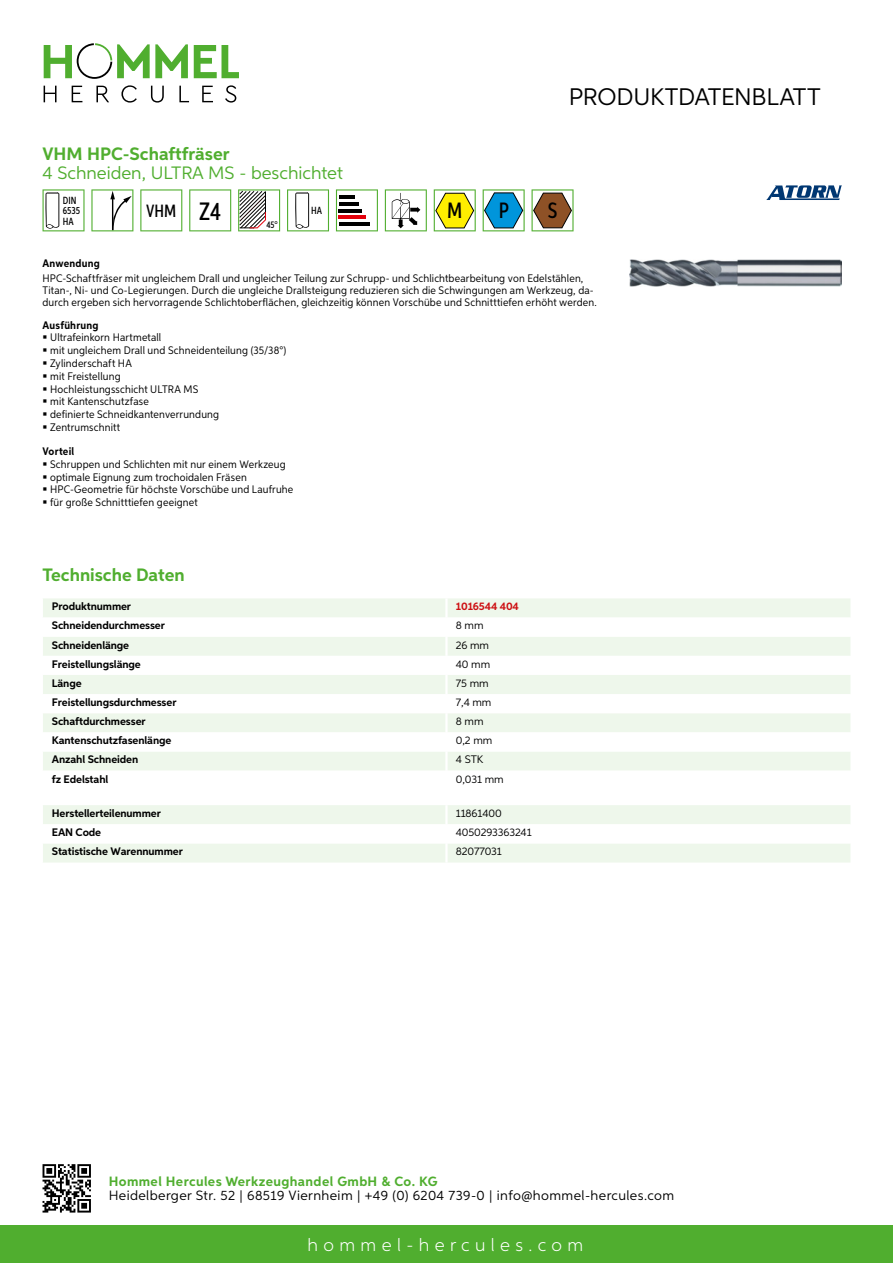
<style>
.page{position:relative;width:893px;height:1263px;background:#fff}
.page>*{position:absolute;margin:0;border:0;box-sizing:border-box;transform-origin:0 0}
.t1{font:24px "Aspira";letter-spacing:-.01em;color:#000}
.t2{font:500 22.2px "Aspira XX Nar";color:#000}
.t3{font:700 18px "Aspira";color:#50ae2f}
.t4{font:18px "Aspira";color:#50ae2f}
.t5{font:300 18px "Aspira";letter-spacing:.3em;color:#fff}
.t6{font:500 17.85px "Aspira XX Nar";color:#000}
.t7{font:13.5px "Aspira";letter-spacing:.03em;color:#000}
.t8{font:700 13.5px "Aspira";letter-spacing:.03em;color:#50ae2f}
.t9{font:10.95px/12.8px "Aspira Nar";letter-spacing:.015em;color:#000}
.t10{font:700 10.95px "Aspira";letter-spacing:-.01em;color:#000}
.t11{font:10.95px "Aspira";letter-spacing:-.01em;color:#000}
.t12{font:700 10.95px "Aspira Nar";letter-spacing:.02em;color:#000}
.t13{font:700 10.95px "Aspira";letter-spacing:-.01em;color:#cd1013}
.t14{font:500 10.35px/10.4px "Aspira XX Nar";color:#000}
.t15{font:500 9.6px "Aspira XX Nar";color:#000}
.s1{font-size:25.2px}
</style>
<div class="page">
<div style="left:0;top:1226px;width:893px;height:37px;background:#50ae2f"></div>
<svg style="left:43px;top:1164px;width:48px;height:48px"></svg>
<svg style="left:194px;top:45px;width:45px;height:33px"></svg>
<svg style="left:44px;top:43px;width:144px;height:36px"></svg>
<svg style="left:44px;top:86px;width:13px;height:16px"></svg>
<svg style="left:72px;top:86px;width:10px;height:16px"></svg>
<svg style="left:96px;top:86px;width:13px;height:16px"></svg>
<svg style="left:121px;top:85px;width:16px;height:18px"></svg>
<svg style="left:151px;top:86px;width:13px;height:17px"></svg>
<svg style="left:179px;top:86px;width:10px;height:16px"></svg>
<svg style="left:202px;top:86px;width:11px;height:16px"></svg>
<svg style="left:225px;top:85px;width:11px;height:18px"></svg>
<div style="left:43px;top:598px;width:807px;height:19px;background:#eef7eb"></div>
<svg style="left:43px;top:637px;width:807px;height:133px;fill:#eef7eb"></svg>
<hr style="left:445px;top:598px;width:3px;height:19px;background:#fff">
<hr style="left:445px;top:637px;width:3px;height:19px;background:#fff">
<hr style="left:445px;top:656px;width:3px;height:19px;background:#fff">
<hr style="left:445px;top:675px;width:3px;height:19px;background:#fff">
<hr style="left:445px;top:694px;width:3px;height:19px;background:#fff">
<hr style="left:445px;top:713px;width:3px;height:19px;background:#fff">
<hr style="left:445px;top:732px;width:3px;height:19px;background:#fff">
<hr style="left:445px;top:751px;width:3px;height:20px;background:#fff">
<svg style="left:43px;top:805px;width:807px;height:57px"></svg>
<hr style="left:445px;top:843px;width:3px;height:19px;background:#fff">
<svg style="left:43px;top:189px;width:42px;height:42px"></svg>
<svg style="left:91px;top:189px;width:42px;height:42px"></svg>
<svg style="left:140px;top:189px;width:42px;height:42px"></svg>
<svg style="left:189px;top:189px;width:42px;height:42px"></svg>
<svg style="left:238px;top:189px;width:42px;height:42px"></svg>
<svg style="left:287px;top:189px;width:42px;height:42px"></svg>
<svg style="left:336px;top:189px;width:42px;height:42px"></svg>
<hr style="left:339px;top:196px;width:16px;height:3px;background:#000">
<hr style="left:339px;top:202px;width:20px;height:4px;background:#000">
<hr style="left:339px;top:209px;width:23px;height:3px;background:#000">
<hr style="left:339px;top:216px;width:27px;height:3px;background:#e3000b">
<hr style="left:339px;top:222px;width:30px;height:4px;background:#000">
<svg style="left:385px;top:189px;width:42px;height:42px"></svg>
<svg style="left:434px;top:189px;width:42px;height:42px"></svg>
<svg style="left:483px;top:189px;width:42px;height:42px"></svg>
<svg style="left:532px;top:189px;width:42px;height:42px"></svg>
<img style="left:629px;top:259px;width:213px;height:28px">
<svg style="left:766px;top:185px;width:76px;height:15px"></svg>
<h1 class="t1" style="left:569px;top:82px;width:253px">Produktdatenblatt</h1>
<h3 class="t3" style="left:43px;top:142px;width:189px">VHM HPC-Schaftfräser</h3>
<h3 class="t4" style="left:43px;top:162px;width:120px">4 Schneiden, ULTRA</h3>
<h3 class="t4" style="left:208px;top:162px;width:136px">MS - beschichtet</h3>
<p class="t14" style="left:63px;top:195px;width:19px">DIN<br>6535<br>HA</p>
<h3 class="t6" style="left:146px;top:200px;width:76px">VHM <span class="s1">Z4</span></h3>
<p class="t15" style="left:267px;top:219px;width:13px">45°</p>
<p class="t14" style="left:311px;top:205px;width:12px">HA</p>
<h2 class="t2" style="left:447px;top:197px;width:17px">M</h2>
<h2 class="t2" style="left:499px;top:197px;width:12px">P</h2>
<h2 class="t2" style="left:548px;top:197px;width:11px">S</h2>
<p class="t12" style="left:43px;top:257px;width:59px">Anwendung</p>
<p class="t9" style="left:43px;top:273px;width:556px;line-height:12px">HPC-Schaftfräser mit ungleichem Drall und ungleicher Teilung zur Schrupp- und Schlichtbearbeitung von Edelstählen,<br>Titan-, Ni- und Co-Legierungen. Durch die ungleiche Drallsteigung reduzieren sich die Schwingungen am Werkzeug, da&shy;durch ergeben sich hervorragende Schlichtoberflächen, gleichzeitig können Vorschübe und Schnitttiefen erhöht werden.</p>
<p class="t12" style="left:43px;top:318px;width:58px">Ausführung</p>
<p class="t9" style="left:50px;top:331px;width:238px">Ultrafeinkorn Hartmetall<br>mit ungleichem Drall und Schneidenteilung (35/38°)<br>Zylinderschaft HA<br>mit Freistellung<br>Hochleistungsschicht ULTRA MS<br>mit Kantenschutzfase<br>definierte Schneidkantenverrundung<br>Zentrumschnitt</p>
<p class="t12" style="left:43px;top:445px;width:33px">Vorteil</p>
<p class="t9" style="left:50px;top:458px;width:245px">Schruppen und Schlichten mit nur einem Werkzeug optimale Eignung zum trochoidalen Fräsen HPC-Geometrie für höchste Vorschübe und Laufruhe für große Schnitttiefen geeignet</p>
<h3 class="t3" style="left:43px;top:564px;width:144px">Technische Daten</h3>
<p class="t10" style="left:52px;top:600px;width:81px">Produktnummer</p>
<p class="t13" style="left:456px;top:600px;width:65px">1016544 404</p>
<p class="t10" style="left:52px;top:619px;width:115px">Schneidendurchmesser</p>
<p class="t11" style="left:456px;top:619px;width:29px">8 mm</p>
<p class="t10" style="left:52px;top:638px;width:79px">Schneidenlänge</p>
<p class="t11" style="left:456px;top:638px;width:35px">26 mm</p>
<p class="t10" style="left:52px;top:657px;width:90px">Freistellungslänge</p>
<p class="t11" style="left:456px;top:657px;width:36px">40 mm</p>
<p class="t10" style="left:52px;top:676px;width:31px">Länge</p>
<p class="t11" style="left:456px;top:676px;width:34px">75 mm</p>
<p class="t10" style="left:52px;top:695px;width:126px">Freistellungsdurchmesser</p>
<p class="t11" style="left:456px;top:696px;width:37px">7,4 mm</p>
<p class="t10" style="left:52px;top:715px;width:95px">Schaftdurchmesser</p>
<p class="t11" style="left:456px;top:715px;width:29px">8 mm</p>
<p class="t10" style="left:52px;top:734px;width:121px">Kantenschutzfasenlänge</p>
<p class="t11" style="left:456px;top:734px;width:38px">0,2 mm</p>
<p class="t10" style="left:52px;top:753px;width:88px">Anzahl Schneiden</p>
<p class="t11" style="left:456px;top:753px;width:23px">4 STK</p>
<p class="t10" style="left:52px;top:772px;width:58px">fz Edelstahl</p>
<p class="t11" style="left:456px;top:772px;width:49px">0,031 mm</p>
<p class="t10" style="left:52px;top:807px;width:111px">Herstellerteilenummer</p>
<p class="t11" style="left:456px;top:807px;width:47px">11861400</p>
<p class="t10" style="left:52px;top:826px;width:51px">EAN Code</p>
<p class="t11" style="left:456px;top:826px;width:77px">4050293363241</p>
<p class="t10" style="left:52px;top:845px;width:132px">Statistische Warennummer</p>
<p class="t11" style="left:456px;top:845px;width:48px">82077031</p>
<p class="t8" style="left:109px;top:1172px;width:330px">Hommel Hercules Werkzeughandel GmbH &amp; Co. KG</p>
<p class="t7" style="left:109px;top:1187px;width:567px">Heidelberger Str. 52 | 68519 Viernheim | +49 (0) 6204 739-0 | info@hommel-hercules.com</p>
<h3 class="t5" style="left:307px;top:1234px;width:277px">hommel-hercules.com</h3>
</div>
